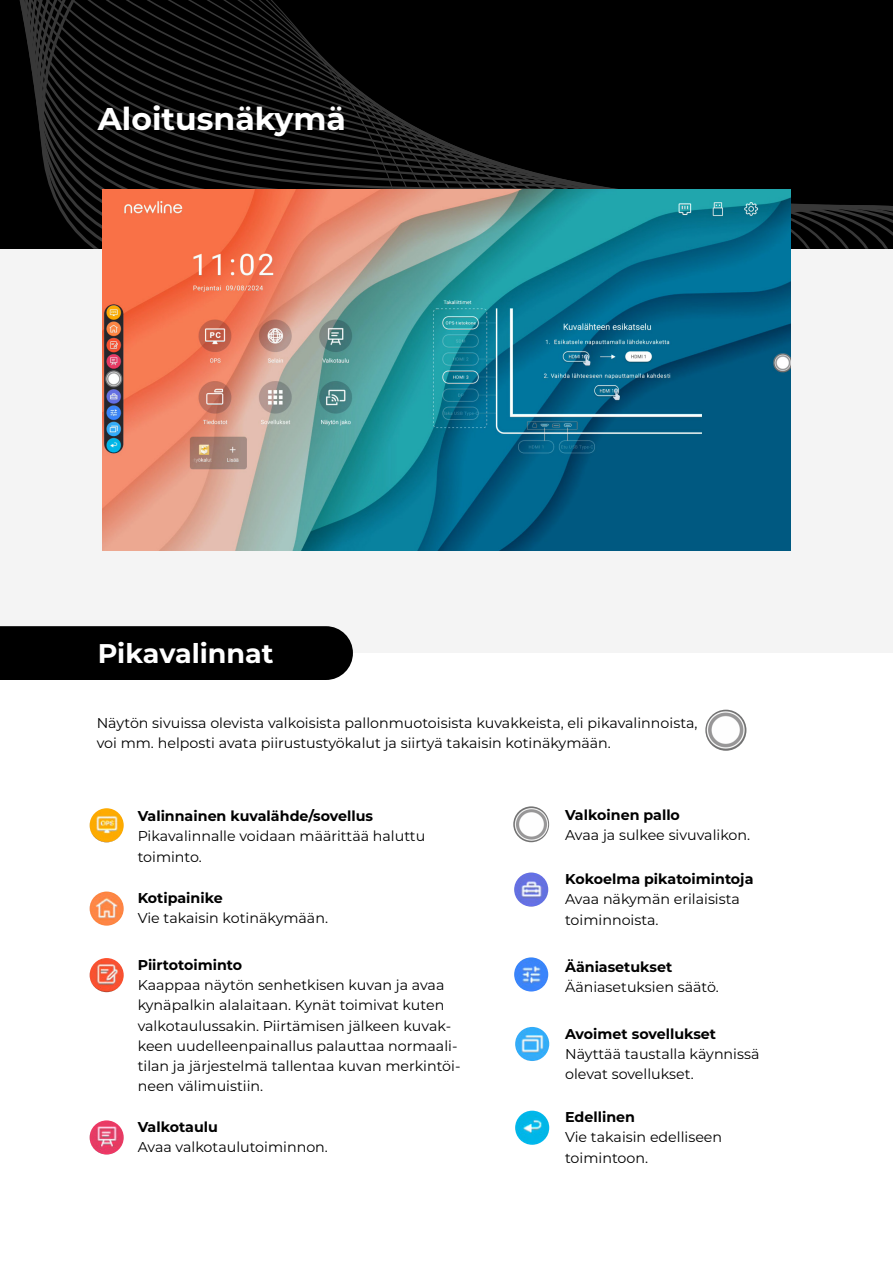
<style>
.page{position:relative;width:893px;height:1263px;background:#fff}
.page>*{position:absolute;margin:0;border:0;box-sizing:border-box;transform-origin:0 0}
.t1{font:700 31.5px "Montserrat";color:#fff}
.t2{font:700 27px "Montserrat";color:#fff}
.Leipis{font:14.25px/20.2px "Montserrat";color:#000}
.Leipis-2{font:700 14.25px "Montserrat";color:#000}
</style>
<div class="page">
<div style="left:0;top:26px;width:893px;height:627px;background:#f4f4f4"></div>
<svg style="left:0;top:0;width:893px;height:249px;background:#070707"></svg>
<div style="left:0;top:626px;width:353px;height:54px;background:#000"></div>
<img style="left:103px;top:190px;width:688px;height:361px">
<img style="left:512px;top:805px;width:38px;height:38px;border-radius:19px">
<div style="left:511px;top:804px;width:40px;height:40px;border:2px solid #fff;border-radius:50%"></div>
<img style="left:704px;top:708px;width:44px;height:44px;border-radius:22px">
<div style="left:703px;top:707px;width:46px;height:46px;border:3px solid #fff;border-radius:50%"></div>
<img style="left:514px;top:1026px;width:36px;height:36px;border-radius:18px">
<div style="left:513px;top:1025px;width:38px;height:38px;border:2px solid #fff;border-radius:50%"></div>
<img style="left:514px;top:1109px;width:36px;height:37px;border-radius:18px">
<div style="left:513px;top:1108px;width:38px;height:39px;border:2px solid #fff;border-radius:50%"></div>
<img style="left:88px;top:957px;width:37px;height:36px;border-radius:18px">
<div style="left:87px;top:956px;width:39px;height:38px;border:2px solid #fff;border-radius:50%"></div>
<img style="left:88px;top:1119px;width:37px;height:36px;border-radius:18px">
<div style="left:87px;top:1118px;width:39px;height:39px;border:2px solid #fff;border-radius:50%"></div>
<img style="left:88px;top:890px;width:37px;height:37px;border-radius:18px">
<div style="left:87px;top:889px;width:39px;height:39px;border:2px solid #fff;border-radius:50%"></div>
<img style="left:88px;top:807px;width:37px;height:36px;border-radius:18px">
<div style="left:87px;top:806px;width:39px;height:38px;border:2px solid #fff;border-radius:50%"></div>
<img style="left:513px;top:956px;width:36px;height:37px;border-radius:18px">
<div style="left:512px;top:955px;width:38px;height:39px;border:2px solid #fff;border-radius:50%"></div>
<img style="left:513px;top:871px;width:36px;height:37px;border-radius:18px">
<div style="left:512px;top:870px;width:38px;height:39px;border:2px solid #fff;border-radius:50%"></div>
<p class="t1" style="left:98px;top:96px;width:250px">Aloitusnäkymä</p>
<p class="t2" style="left:98px;top:634px;width:177px">Pikavalinnat</p>
<p class="Leipis" style="left:97px;top:712px;width:602px">Näytön sivuissa olevista valkoisista pallonmuotoisista kuvakkeista, eli pikavalinnoista, voi mm. helposti avata piirustustyökalut ja siirtyä takaisin kotinäkymään.</p>
<p class="Leipis-2" style="left:138px;top:806px;width:237px">Valinnainen kuvalähde/sovellus</p>
<p class="Leipis" style="left:138px;top:826px;width:289px">Pikavalinnalle voidaan määrittää haluttu toiminto.</p>
<p class="Leipis-2" style="left:138px;top:888px;width:87px">Kotipainike</p>
<p class="Leipis" style="left:138px;top:908px;width:192px">Vie takaisin kotinäkymään.</p>
<p class="Leipis-2" style="left:138px;top:955px;width:106px">Piirtotoiminto</p>
<p class="Leipis" style="left:138px;top:974px;width:324px">Kaappaa näytön senhetkisen kuvan ja avaa kynäpalkin alalaitaan. Kynät toimivat kuten valkotaulussakin. Piirtämisen jälkeen kuvak&shy;keen uudelleenpainallus palauttaa normaali&shy;tilan ja järjestelmä tallentaa kuvan merkintöi&shy;neen välimuistiin.</p>
<p class="Leipis-2" style="left:138px;top:1117px;width:82px">Valkotaulu</p>
<p class="Leipis" style="left:138px;top:1136px;width:192px">Avaa valkotaulutoiminnon.</p>
<p class="Leipis-2" style="left:565px;top:804px;width:116px">Valkoinen pallo</p>
<p class="Leipis" style="left:565px;top:824px;width:187px">Avaa ja sulkee sivuvalikon.</p>
<p class="Leipis-2" style="left:565px;top:869px;width:190px">Kokoelma pikatoimintoja</p>
<p class="Leipis" style="left:565px;top:889px;width:176px">Avaa näkymän erilaisista</p>
<p class="Leipis" style="left:565px;top:909px;width:95px">toiminnoista.</p>
<p class="Leipis-2" style="left:565px;top:956px;width:109px">Ääniasetukset</p>
<p class="Leipis" style="left:565px;top:976px;width:155px">Ääniasetuksien säätö.</p>
<p class="Leipis-2" style="left:565px;top:1023px;width:152px">Avoimet sovellukset</p>
<p class="Leipis" style="left:565px;top:1043px;width:196px">Näyttää taustalla käynnissä olevat sovellukset.</p>
<p class="Leipis-2" style="left:565px;top:1107px;width:71px">Edellinen</p>
<p class="Leipis" style="left:565px;top:1127px;width:159px">Vie takaisin edelliseen toimintoon.</p>
</div>
